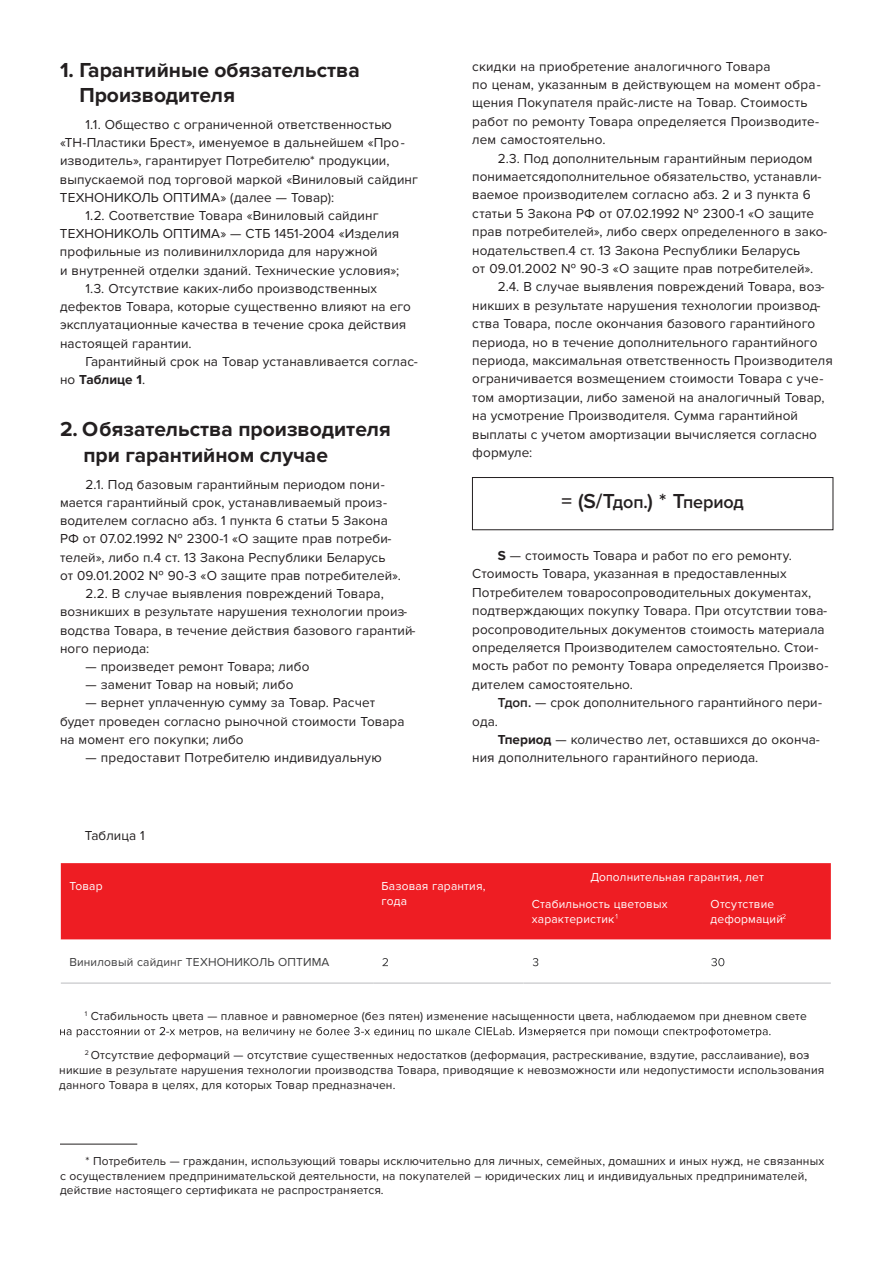
<style>
.page{position:relative;width:893px;height:1263px;background:#fff}
.page>*{position:absolute;margin:0;border:0;box-sizing:border-box;transform-origin:0 0}
.t1{font:700 21px/25.5px "Proxima Nova";color:#231f20}
.t2{font:600 18px "Proxima Nova";letter-spacing:-.005em;color:#231f20}
.t3{font:13.5px/18.5px "Proxima Nova";letter-spacing:.005em;color:#231f20}
.t4{font:700 13.5px "Proxima Nova";color:#231f20}
.t5{font:12px/14.4px "Proxima Nova";letter-spacing:.01em;color:#231f20}
.t6{font:12px/15px "Proxima Nova";letter-spacing:.015em;color:#fff}
.t7{font:12px "Proxima Nova";letter-spacing:.015em;color:#3e3e3f}
.s1{font-weight:400}
.s2{font-size:21px}
.s3{font-weight:700}
.s4{font-weight:600}
</style>
<div class="page">
<hr style="left:60px;top:1144px;width:77px;height:1px;background:#231f20">
<div style="left:472px;top:477px;width:361px;height:53px;border:1px solid #231f20"></div>
<div style="left:61px;top:863px;width:770px;height:77px;background:#ee1d23"></div>
<hr style="left:61px;top:982px;width:312px;height:2px;background:#d1d2d4">
<hr style="left:373px;top:982px;width:150px;height:2px;background:#d1d2d4">
<hr style="left:523px;top:982px;width:179px;height:2px;background:#d1d2d4">
<hr style="left:702px;top:982px;width:129px;height:2px;background:#d1d2d4">
<svg style="left:782px;top:914px;width:3px;height:5px"></svg>
<svg style="left:61px;top:958px;width:770px;height:25px"></svg>
<svg style="left:60px;top:1027px;width:710px;height:10px"></svg>
<h1 class="t1" style="left:79px;top:57px;width:282px;text-indent:-19px">1. Гарантийные обязательства<br>Производителя</h1>
<p class="t3" style="left:86px;top:115px;width:308px">1.1. Общество с ограниченной ответственностью</p>
<p class="t3" style="left:60px;top:134px;width:346px">«ТН-Пластики Брест», именуемое в дальнейшем «Про-</p>
<p class="t3" style="left:60px;top:152px;width:331px">изводитель», гарантирует Потребителю* продукции,</p>
<p class="t3" style="left:60px;top:170px;width:359px">выпускаемой под торговой маркой «Виниловый сайдинг</p>
<p class="t3" style="left:60px;top:188px;width:276px">ТЕХНОНИКОЛЬ ОПТИМА» (далее — Товар):</p>
<p class="t3" style="left:85px;top:206px;width:295px">1.2. Соответствие Товара «Виниловый сайдинг</p>
<p class="t3" style="left:60px;top:225px;width:341px">ТЕХНОНИКОЛЬ ОПТИМА» — СТБ 1451-2004 «Изделия</p>
<p class="t3" style="left:60px;top:243px;width:319px">профильные из поливинилхлорида для наружной</p>
<p class="t3" style="left:60px;top:261px;width:341px">и внутренней отделки зданий. Технические условия»;</p>
<p class="t3" style="left:86px;top:279px;width:293px">1.3. Отсутствие каких-либо производственных</p>
<p class="t3" style="left:60px;top:298px;width:352px">дефектов Товара, которые существенно влияют на его</p>
<p class="t3" style="left:60px;top:316px;width:348px">эксплуатационные качества в течение срока действия</p>
<p class="t3" style="left:60px;top:334px;width:133px">настоящей гарантии.</p>
<p class="t3" style="left:86px;top:352px;width:334px">Гарантийный срок на Товар устанавливается соглас-</p>
<p class="t4" style="left:60px;top:372px;width:87px"><span class="s1">но</span> Таблице 1<span class="s1">.</span></p>
<h1 class="t1" style="left:83px;top:417px;width:309px;text-indent:-23px">2. Обязательства производителя при гарантийном случае</h1>
<p class="t3" style="left:86px;top:475px;width:301px">2.1. Под базовым гарантийным периодом пони-</p>
<p class="t3" style="left:60px;top:493px;width:329px">мается гарантийный срок, устанавливаемый произ-</p>
<p class="t3" style="left:60px;top:512px;width:329px">водителем согласно абз. 1 пункта 6 статьи 5 Закона</p>
<p class="t3" style="left:60px;top:530px;width:333px">РФ от 07.02.1992 № 2300-1 «О защите прав потреби-</p>
<p class="t3" style="left:60px;top:548px;width:327px">телей», либо п.4 ст. 13 Закона Республики Беларусь</p>
<p class="t3" style="left:60px;top:566px;width:342px">от 09.01.2002 № 90-З «О защите прав потребителей».</p>
<p class="t3" style="left:85px;top:584px;width:300px">2.2. В случае выявления повреждений Товара,</p>
<p class="t3" style="left:60px;top:603px;width:349px">возникших в результате нарушения технологии произ-</p>
<p class="t3" style="left:60px;top:621px;width:357px">водства Товара, в течение действия базового гарантий-</p>
<p class="t3" style="left:60px;top:639px;width:91px">ного периода:</p>
<p class="t3" style="left:86px;top:657px;width:225px">— произведет ремонт Товара; либо</p>
<p class="t3" style="left:86px;top:676px;width:209px">— заменит Товар на новый; либо</p>
<p class="t3" style="left:60px;top:694px;width:346px;text-indent:26px">— вернет уплаченную сумму за Товар. Расчет будет проведен согласно рыночной стоимости Товара на момент его покупки; либо</p>
<p class="t3" style="left:86px;top:749px;width:298px">— предоставит Потребителю индивидуальную</p>
<p class="t3" style="left:85px;top:826px;width:62px">Таблица 1</p>
<p class="t3" style="left:472px;top:57px;width:350px">скидки на приобретение аналогичного Товара<br>по ценам, указанным в действующем на момент обра&shy;щения Покупателя прайс-листе на Товар. Стоимость работ по ремонту Товара определяется Производите&shy;лем самостоятельно.</p>
<p class="t3" style="left:472px;top:149px;width:356px;text-indent:26px">2.3. Под дополнительным гарантийным периодом понимаетсядополнительное обязательство, устанавли&shy;ваемое производителем согласно абз. 2 и 3 пункта 6 статьи 5 Закона РФ от 07.02.1992 № 2300-1 «О защите прав потребителей», либо сверх определенного в зако&shy;нодательствеп.4 ст. 13 Закона Республики Беларусь<br>от 09.01.2002 № 90-З «О защите прав потребителей».</p>
<p class="t3" style="left:472px;top:278px;width:362px;text-indent:26px">2.4. В случае выявления повреждений Товара, воз&shy;никших в результате нарушения технологии производ&shy;ства Товара, после окончания базового гарантийного периода, но в течение дополнительного гарантийного периода, максимальная ответственность Производителя ограничивается возмещением стоимости Товара с уче&shy;том амортизации, либо заменой на аналогичный Товар, на усмотрение Производителя. Сумма гарантийной выплаты с учетом амортизации вычисляется согласно формуле:</p>
<h2 class="t2" style="left:561px;top:491px;width:184px"><span class="s2">= (S/T</span>доп.<span class="s2">) * T</span>период</h2>
<p class="t3" style="left:472px;top:546px;width:358px;text-indent:26px"><span class="s3">S</span> — стоимость Товара и работ по его ремонту.<br>Стоимость Товара, указанная в предоставленных Потребителем товаросопроводительных документах, подтверждающих покупку Товара. При отсутствии това&shy;росопроводительных документов стоимость материала определяется Производителем самостоятельно. Стои&shy;мость работ по ремонту Товара определяется Произво&shy;дителем самостоятельно.</p>
<p class="t3" style="left:472px;top:694px;width:351px;text-indent:25px"><span class="s4">Tдоп.</span> — срок дополнительного гарантийного пери&shy;ода.</p>
<p class="t3" style="left:472px;top:730px;width:349px;text-indent:26px"><span class="s3">Tпериод</span> — количество лет, оставшихся до оконча&shy;ния дополнительного гарантийного периода.</p>
<p class="t6" style="left:69px;top:878px;width:35px">Товар</p>
<p class="t6" style="left:382px;top:878px;width:105px">Базовая гарантия, года</p>
<p class="t7" style="left:69px;top:955px;width:262px">Виниловый сайдинг ТЕХНОНИКОЛЬ ОПТИМА</p>
<p class="t6" style="left:590px;top:870px;width:175px">Дополнительная гарантия, лет</p>
<p class="t6" style="left:532px;top:896px;width:137px">Стабильность цветовых характеристик</p>
<p class="t6" style="left:710px;top:896px;width:74px">Отсутствие деформаций</p>
<p class="t5" style="left:85px;top:1009px;width:724px"><sup>1</sup> Стабильность цвета — плавное и равномерное (без пятен) изменение насыщенности цвета, наблюдаемом при дневном свете</p>
<p class="t5" style="left:59px;top:1047px;width:767px;line-height:15px;text-indent:25px"><sup>2</sup> Отсутствие деформаций — отсутствие существенных недостатков (деформация, растрескивание, вздутие, расслаивание), воз&shy;никшие в результате нарушения технологии производства Товара, приводящие к невозможности или недопустимости использования данного Товара в целях, для которых Товар предназначен.</p>
<p class="t5" style="left:60px;top:1154px;width:766px;text-indent:26px">* Потребитель — гражданин, использующий товары исключительно для личных, семейных, домашних и иных нужд, не связанных с осуществлением предпринимательской деятельности, на покупателей – юридических лиц и индивидуальных предпринимателей, действие настоящего сертификата не распространяется.</p>
</div>
